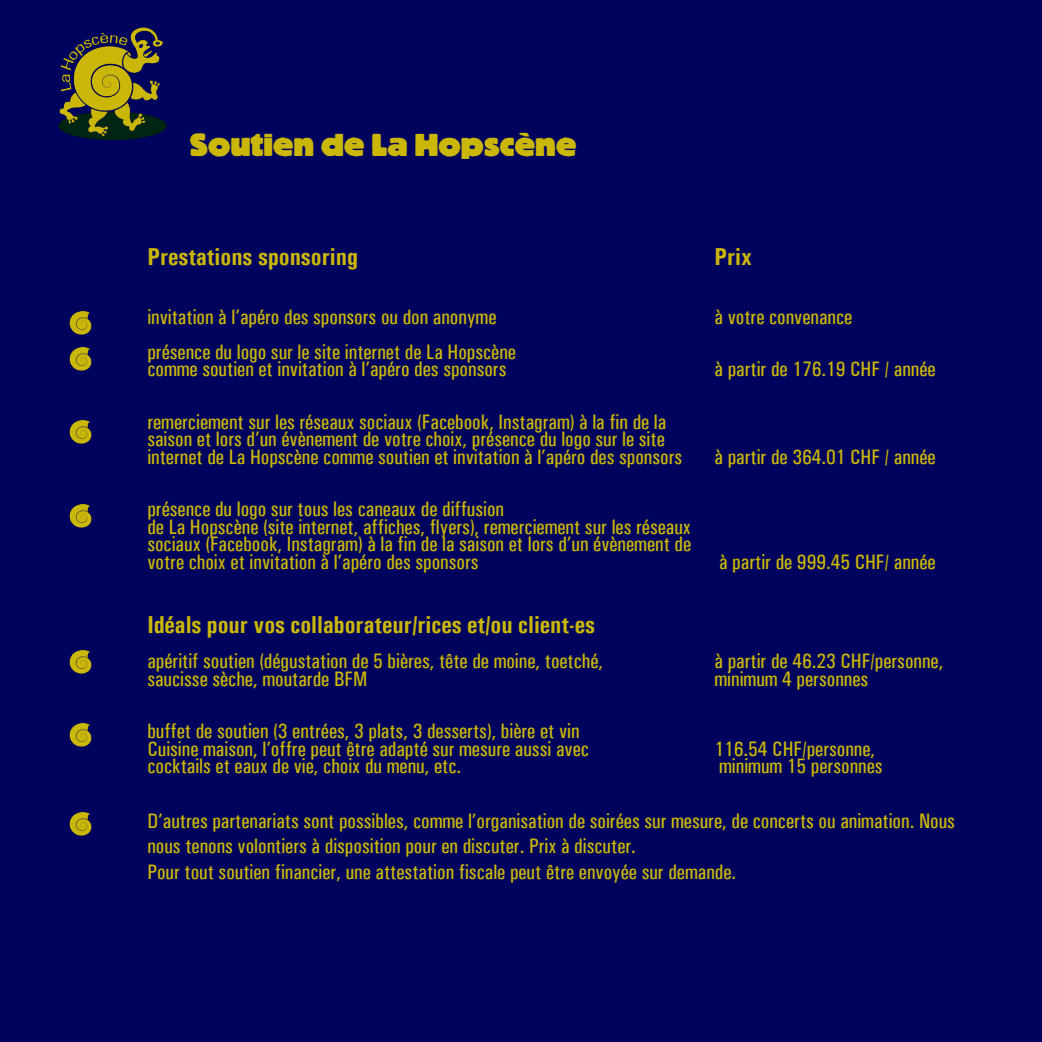
<style>
.page{position:relative;width:1042px;height:1042px;background:#00035e}
.page>*{position:absolute;margin:0;border:0;box-sizing:border-box;transform-origin:0 0}
.t1{font:800 31.5px "Block BE";color:#cbb708}
.t2{font:700 24.5px "Univers Condensed";color:#cbb708}
.t3{font:500 21px/25.2px "Univers Condensed";color:#cbb708}
</style>
<div class="page">
<img style="left:58px;top:27px;width:109px;height:112px">
<img style="left:69px;top:311px;width:23px;height:24px">
<img style="left:69px;top:347px;width:23px;height:24px">
<img style="left:69px;top:420px;width:23px;height:24px">
<img style="left:69px;top:504px;width:23px;height:24px">
<img style="left:69px;top:650px;width:23px;height:24px">
<img style="left:69px;top:723px;width:23px;height:24px">
<img style="left:69px;top:812px;width:23px;height:24px">
<p class="t1" style="left:190px;top:127px;width:388px">Soutien de La Hopscène</p>
<p class="t2" style="left:147px;top:242px;width:212px">Prestations sponsoring</p>
<p class="t2" style="left:714px;top:242px;width:39px">Prix</p>
<p class="t3" style="left:147px;top:304px;width:351px">invitation à l’apéro des sponsors ou don anonyme</p>
<p class="t3" style="left:714px;top:304px;width:139px">à votre convenance</p>
<p class="t3" style="left:147px;top:339px;width:370px">présence du logo sur le site internet de La Hopscène</p>
<p class="t3" style="left:147px;top:357px;width:361px">comme soutien et invitation à l’apéro des sponsors</p>
<p class="t3" style="left:714px;top:357px;width:223px">à partir de 176.19 CHF / année</p>
<p class="t3" style="left:147px;top:409px;width:520px">remerciement sur les réseaux sociaux (Facebook, Instagram) à la fin de la</p>
<p class="t3" style="left:147px;top:427px;width:519px">saison et lors d’un évènement de votre choix, présence du logo sur le site</p>
<p class="t3" style="left:147px;top:444px;width:536px">internet de La Hopscène comme soutien et invitation à l’apéro des sponsors</p>
<p class="t3" style="left:714px;top:444px;width:223px">à partir de 364.01 CHF / année</p>
<p class="t3" style="left:147px;top:497px;width:358px">présence du logo sur tous les caneaux de diffusion</p>
<p class="t3" style="left:147px;top:514px;width:545px">de La Hopscène (site internet, affiches, flyers), remerciement sur les réseaux</p>
<p class="t3" style="left:147px;top:532px;width:545px">sociaux (Facebook, Instagram) à la fin de la saison et lors d’un évènement de</p>
<p class="t3" style="left:147px;top:549px;width:333px">votre choix et invitation à l’apéro des sponsors</p>
<p class="t3" style="left:719px;top:549px;width:218px">à partir de 999.45 CHF/ année</p>
<p class="t2" style="left:147px;top:610px;width:449px">Idéals pour vos collaborateur/rices et/ou client-es</p>
<p class="t3" style="left:147px;top:648px;width:457px">apéritif soutien (dégustation de 5 bières, tête de moine, toetché,</p>
<p class="t3" style="left:714px;top:648px;width:230px">à partir de 46.23 CHF/personne,</p>
<p class="t3" style="left:147px;top:666px;width:221px">saucisse sèche, moutarde BFM</p>
<p class="t3" style="left:714px;top:666px;width:155px">minimum 4 personnes</p>
<p class="t3" style="left:147px;top:718px;width:434px">buffet de soutien (3 entrées, 3 plats, 3 desserts), bière et vin</p>
<p class="t3" style="left:147px;top:736px;width:443px">Cuisine maison, l’offre peut être adapté sur mesure aussi avec</p>
<p class="t3" style="left:714px;top:736px;width:162px">116.54 CHF/personne,</p>
<p class="t3" style="left:147px;top:753px;width:315px">cocktails et eaux de vie, choix du menu, etc.</p>
<p class="t3" style="left:719px;top:753px;width:165px">minimum 15 personnes</p>
<p class="t3" style="left:147px;top:808px;width:809px">D’autres partenariats sont possibles, comme l’organisation de soirées sur mesure, de concerts ou animation. Nous nous tenons volontiers à disposition pour en discuter. Prix à discuter.</p>
<p class="t3" style="left:147px;top:859px;width:590px">Pour tout soutien financier, une attestation fiscale peut être envoyée sur demande.</p>
</div>
